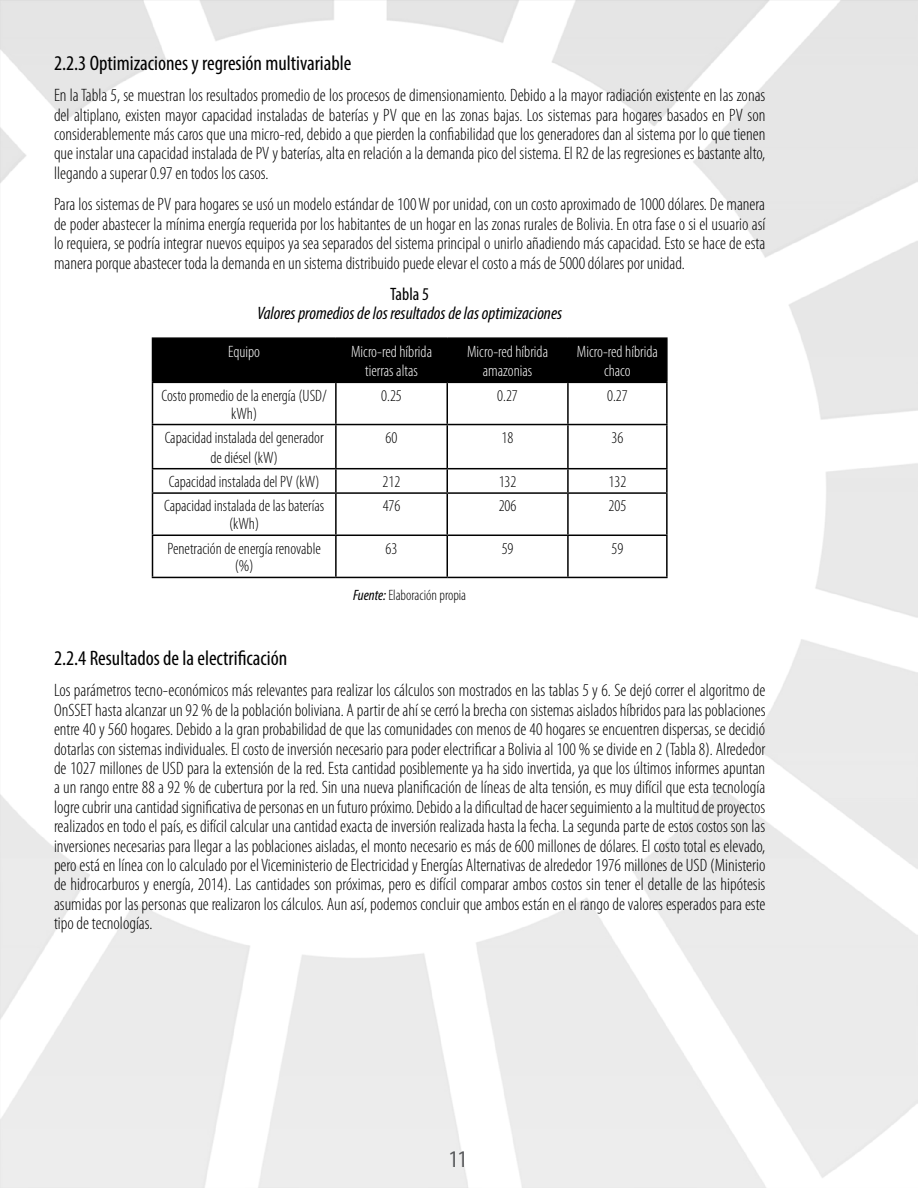
<style>
.page{position:relative;width:918px;height:1188px;background:#fff}
.page>*{position:absolute;margin:0;border:0;box-sizing:border-box;transform-origin:0 0}
.t1{font:condensed 24px "Myriad Pro";color:#58595b}
.t2{font:condensed 21px "Myriad Pro";color:#000}
.t3{font:300 condensed 18px/19.4px "Myriad Pro";color:#000;text-align:justify}
.t4{font:italic condensed 18px "Myriad Pro";color:#000}
.t5{font:condensed 18px "Myriad Pro";color:#000}
.t6{font:300 condensed 16.5px/17.9px "Myriad Pro";color:#000;text-align:center}
.t7{font:300 condensed 16.5px/19.8px "Myriad Pro";color:#fff;text-align:center}
.t8{font:300 condensed 15px "Myriad Pro";color:#000}
.s1{font-weight:400;font-style:italic}
</style>
<div class="page">
<img style="left:0;top:0;width:918px;height:1188px">
<div style="left:153px;top:339px;width:513px;height:43px;background:#000"></div>
<hr style="left:152px;top:383px;width:1px;height:41px;background:#000">
<hr style="left:335px;top:383px;width:2px;height:41px;background:#000">
<hr style="left:447px;top:383px;width:1px;height:41px;background:#000">
<hr style="left:567px;top:383px;width:2px;height:41px;background:#000">
<hr style="left:666px;top:383px;width:2px;height:41px;background:#000">
<hr style="left:152px;top:424px;width:184px;height:1px;background:#000">
<hr style="left:152px;top:425px;width:1px;height:43px;background:#000">
<hr style="left:336px;top:424px;width:111px;height:1px;background:#000">
<hr style="left:335px;top:425px;width:2px;height:43px;background:#000">
<hr style="left:447px;top:424px;width:121px;height:1px;background:#000">
<hr style="left:447px;top:425px;width:1px;height:43px;background:#000">
<hr style="left:568px;top:424px;width:100px;height:1px;background:#000">
<hr style="left:567px;top:425px;width:2px;height:43px;background:#000">
<hr style="left:666px;top:425px;width:2px;height:43px;background:#000">
<hr style="left:152px;top:468px;width:184px;height:1px;background:#000">
<svg style="left:152px;top:469px;width:1px;height:23px"></svg>
<hr style="left:336px;top:468px;width:111px;height:1px;background:#000">
<hr style="left:335px;top:469px;width:2px;height:23px;background:#000">
<hr style="left:447px;top:468px;width:121px;height:1px;background:#000">
<svg style="left:447px;top:469px;width:1px;height:23px"></svg>
<hr style="left:568px;top:468px;width:100px;height:1px;background:#000">
<hr style="left:567px;top:469px;width:2px;height:23px;background:#000">
<hr style="left:666px;top:469px;width:2px;height:23px;background:#000">
<hr style="left:152px;top:492px;width:184px;height:2px;background:#000">
<hr style="left:152px;top:494px;width:1px;height:41px;background:#000">
<hr style="left:336px;top:492px;width:111px;height:2px;background:#000">
<hr style="left:335px;top:494px;width:2px;height:41px;background:#000">
<hr style="left:447px;top:492px;width:121px;height:2px;background:#000">
<hr style="left:447px;top:494px;width:1px;height:41px;background:#000">
<hr style="left:568px;top:492px;width:100px;height:2px;background:#000">
<hr style="left:567px;top:494px;width:2px;height:41px;background:#000">
<hr style="left:666px;top:494px;width:2px;height:41px;background:#000">
<hr style="left:152px;top:535px;width:184px;height:1px;background:#000">
<hr style="left:152px;top:536px;width:1px;height:41px;background:#000">
<hr style="left:336px;top:535px;width:111px;height:1px;background:#000">
<hr style="left:335px;top:536px;width:2px;height:41px;background:#000">
<hr style="left:447px;top:535px;width:121px;height:1px;background:#000">
<hr style="left:447px;top:536px;width:1px;height:41px;background:#000">
<hr style="left:568px;top:535px;width:100px;height:1px;background:#000">
<hr style="left:567px;top:536px;width:2px;height:41px;background:#000">
<hr style="left:666px;top:536px;width:2px;height:41px;background:#000">
<hr style="left:152px;top:577px;width:184px;height:1px;background:#000">
<hr style="left:336px;top:577px;width:111px;height:1px;background:#000">
<hr style="left:447px;top:577px;width:121px;height:1px;background:#000">
<hr style="left:568px;top:577px;width:100px;height:1px;background:#000">
<hr style="left:152px;top:337px;width:184px;height:2px;background:#000">
<hr style="left:152px;top:339px;width:1px;height:43px;background:#000">
<hr style="left:152px;top:382px;width:184px;height:1px;background:#000">
<hr style="left:336px;top:337px;width:111px;height:2px;background:#000">
<hr style="left:335px;top:339px;width:2px;height:43px;background:#000">
<hr style="left:336px;top:382px;width:111px;height:1px;background:#000">
<hr style="left:447px;top:337px;width:121px;height:2px;background:#000">
<hr style="left:447px;top:339px;width:1px;height:43px;background:#000">
<hr style="left:447px;top:382px;width:121px;height:1px;background:#000">
<hr style="left:568px;top:337px;width:100px;height:2px;background:#000">
<hr style="left:567px;top:339px;width:2px;height:43px;background:#000">
<hr style="left:666px;top:339px;width:2px;height:43px;background:#000">
<hr style="left:568px;top:382px;width:100px;height:1px;background:#000">
<p class="t2" style="left:54px;top:50px;width:299px">2.2.3 Optimizaciones y regresión multivariable</p>
<p class="t3" style="left:54px;top:86px;width:713px">En la Tabla 5, se muestran los resultados promedio de los procesos de dimensionamiento. Debido a la mayor radiación existente en las zonas del altiplano, existen mayor capacidad instaladas de baterías y PV que en las zonas bajas. Los sistemas para hogares basados en PV son considerablemente más caros que una micro-red, debido a que pierden la confiabilidad que los generadores dan al sistema por lo que tienen que instalar una capacidad instalada de PV y baterías, alta en relación a la demanda pico del sistema. El R2 de las regresiones es bastante alto, llegando a superar 0.97 en todos los casos.</p>
<p class="t3" style="left:54px;top:195px;width:713px">Para los sistemas de PV para hogares se usó un modelo estándar de 100 W por unidad, con un costo aproximado de 1000 dólares. De manera de poder abastecer la mínima energía requerida por los habitantes de un hogar en las zonas rurales de Bolivia. En otra fase o si el usuario así lo requiera, se podría integrar nuevos equipos ya sea separados del sistema principal o unirlo añadiendo más capacidad. Esto se hace de esta manera porque abastecer toda la demanda en un sistema distribuido puede elevar el costo a más de 5000 dólares por unidad.</p>
<p class="t5" style="left:390px;top:283px;width:40px">Tabla 5</p>
<p class="t4" style="left:257px;top:303px;width:307px">Valores promedios de los resultados de las optimizaciones</p>
<p class="t7" style="left:228px;top:342px;width:33px">Equipo</p>
<p class="t7" style="left:351px;top:342px;width:83px">Micro-red híbrida tierras altas</p>
<p class="t7" style="left:467px;top:342px;width:83px">Micro-red híbrida amazonias</p>
<p class="t7" style="left:577px;top:342px;width:83px">Micro-red híbrida chaco</p>
<p class="t6" style="left:162px;top:387px;width:167px">Costo promedio de la energía (USD/ kWh)</p>
<p class="t6" style="left:381px;top:387px;width:22px">0.25</p>
<p class="t6" style="left:497px;top:387px;width:22px">0.27</p>
<p class="t6" style="left:607px;top:387px;width:22px">0.27</p>
<p class="t6" style="left:165px;top:428px;width:161px;line-height:19.8px">Capacidad instalada del generador de diésel (kW)</p>
<p class="t6" style="left:386px;top:429px;width:13px">60</p>
<p class="t6" style="left:502px;top:429px;width:13px">18</p>
<p class="t6" style="left:611px;top:429px;width:13px">36</p>
<p class="t6" style="left:169px;top:473px;width:152px">Capacidad instalada del PV (kW)</p>
<p class="t6" style="left:383px;top:473px;width:19px">212</p>
<p class="t6" style="left:499px;top:473px;width:19px">132</p>
<p class="t6" style="left:608px;top:473px;width:19px">132</p>
<p class="t6" style="left:164px;top:497px;width:162px">Capacidad instalada de las baterías (kWh)</p>
<p class="t6" style="left:383px;top:497px;width:19px">476</p>
<p class="t6" style="left:499px;top:497px;width:19px">206</p>
<p class="t6" style="left:609px;top:497px;width:19px">205</p>
<p class="t6" style="left:167px;top:540px;width:155px">Penetración de energía renovable (%)</p>
<p class="t6" style="left:386px;top:540px;width:13px">63</p>
<p class="t6" style="left:502px;top:540px;width:13px">59</p>
<p class="t6" style="left:611px;top:540px;width:13px">59</p>
<p class="t8" style="left:353px;top:587px;width:115px"><span class="s1">Fuente:</span> Elaboración propia</p>
<p class="t2" style="left:54px;top:645px;width:235px">2.2.4 Resultados de la electrificación</p>
<p class="t3" style="left:54px;top:681px;width:713px">Los parámetros tecno-económicos más relevantes para realizar los cálculos son mostrados en las tablas 5 y 6. Se dejó correr el algoritmo de OnSSET hasta alcanzar un 92 % de la población boliviana. A partir de ahí se cerró la brecha con sistemas aislados híbridos para las poblaciones entre 40 y 560 hogares. Debido a la gran probabilidad de que las comunidades con menos de 40 hogares se encuentren dispersas, se decidió dotarlas con sistemas individuales. El costo de inversión necesario para poder electrificar a Bolivia al 100 % se divide en 2 (Tabla 8). Alrededor de 1027 millones de USD para la extensión de la red. Esta cantidad posiblemente ya ha sido invertida, ya que los últimos informes apuntan a un rango entre 88 a 92 % de cubertura por la red. Sin una nueva planificación de líneas de alta tensión, es muy difícil que esta tecnología logre cubrir una cantidad significativa de personas en un futuro próximo. Debido a la dificultad de hacer seguimiento a la multitud de proyectos realizados en todo el país, es difícil calcular una cantidad exacta de inversión realizada hasta la fecha. La segunda parte de estos costos son las inversiones necesarias para llegar a las poblaciones aisladas, el monto necesario es más de 600 millones de dólares. El costo total es elevado, pero está en línea con lo calculado por el Viceministerio de Electricidad y Energías Alternativas de alrededor 1976 millones de USD (Ministerio de hidrocarburos y energía, 2014). Las cantidades son próximas, pero es difícil comparar ambos costos sin tener el detalle de las hipótesis asumidas por las personas que realizaron los cálculos. Aun así, podemos concluir que ambos están en el rango de valores esperados para este tipo de tecnologías.</p>
<h1 class="t1" style="left:449px;top:1144px;width:20px">11</h1>
</div>
